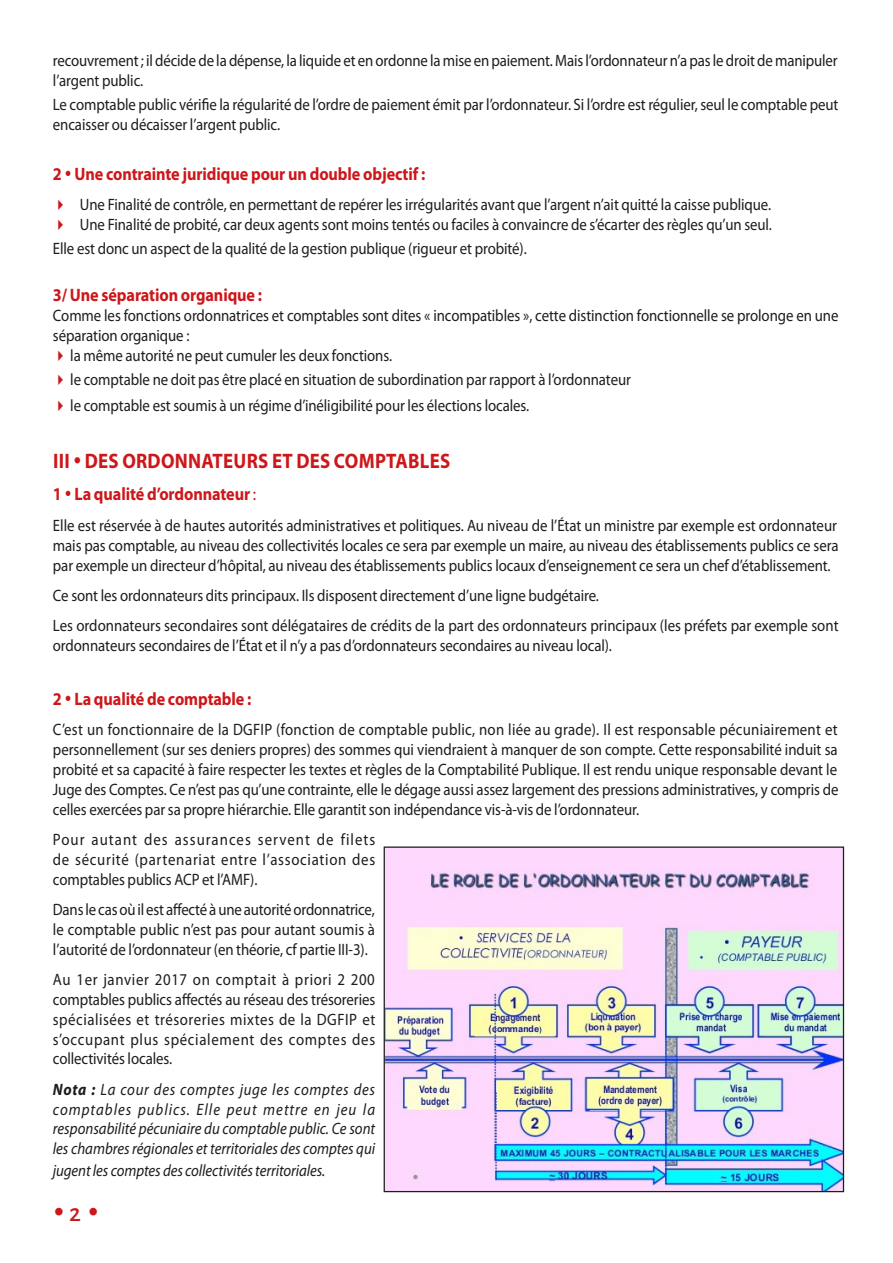
<style>
.page{position:relative;width:893px;height:1263px;background:#fff}
.page>*{position:absolute;margin:0;border:0;box-sizing:border-box;transform-origin:0 0}
.t1{font:500 25.5px "Alegreya Sans SC";color:#cd171a}
.Normal__Web{font:700 21px "Myriad Pro";letter-spacing:.015em;color:#cd171a;scale:.9 1}
.Normal__Web-2{font:700 18px "Myriad Pro";letter-spacing:-.005em;color:#cd171a;scale:.9 1}
.Normal__Web-3{font:16.5px/19.8px "Myriad Pro";letter-spacing:-.005em;color:#1d1d1b;text-align:justify;scale:.9 1}
.Normal__Web-4{font:italic 16.5px/19.8px "Myriad Pro";letter-spacing:-.005em;color:#1d1d1b;text-align:justify;scale:.9 1}
.s1{color:#cd171a}
.s2{font-weight:400}
.s3{font-weight:700}
</style>
<div class="page">
<img style="left:386px;top:848px;width:456px;height:342px">
<div style="left:384px;top:846px;width:460px;height:346px;border:1px solid #1d1d1b"></div>
<p class="Normal__Web-3" style="left:53px;top:50px;width:873px">recouvrement ; il décide de la dépense, la liquide et en ordonne la mise en paiement. Mais l’ordonnateur n’a pas le droit de manipuler l’argent public.</p>
<p class="Normal__Web-3" style="left:53px;top:94px;width:874px">Le comptable public vérifie la régularité de l’ordre de paiement émit par l’ordonnateur. Si l’ordre est régulier, seul le comptable peut encaisser ou décaisser l’argent public.</p>
<p class="Normal__Web-2" style="left:53px;top:162px;width:415px">2 • Une contrainte juridique pour un double objectif :</p>
<p class="Normal__Web-3" style="left:53px;top:194px;width:799px"><span class="s1">✔</span> Une Finalité de contrôle, en permettant de repérer les irrégularités avant que l’argent n’ait quitté la caisse publique.</p>
<p class="Normal__Web-3" style="left:53px;top:214px;width:800px"><span class="s1">✔</span> Une Finalité de probité, car deux agents sont moins tentés ou faciles à convaincre de s’écarter des règles qu’un seul.</p>
<p class="Normal__Web-3" style="left:53px;top:238px;width:528px">Elle est donc un aspect de la qualité de la gestion publique (rigueur et probité).</p>
<p class="Normal__Web-2" style="left:53px;top:284px;width:234px">3/ Une séparation organique :</p>
<p class="Normal__Web-3" style="left:53px;top:306px;width:874px">Comme les fonctions ordonnatrices et comptables sont dites « incompatibles », cette distinction fonctionnelle se prolonge en une séparation organique :</p>
<p class="Normal__Web-3" style="left:53px;top:345px;width:378px"><span class="s1">✔</span> la même autorité ne peut cumuler les deux fonctions.</p>
<p class="Normal__Web-3" style="left:53px;top:369px;width:644px"><span class="s1">✔</span> le comptable ne doit pas être placé en situation de subordination par rapport à l’ordonnateur</p>
<p class="Normal__Web-3" style="left:53px;top:395px;width:531px"><span class="s1">✔</span> le comptable est soumis à un régime d’inéligibilité pour les élections locales.</p>
<p class="Normal__Web" style="left:53px;top:447px;width:443px">III • DES ORDONNATEURS ET DES COMPTABLES</p>
<p class="Normal__Web-2" style="left:53px;top:483px;width:227px">1 • La qualité d’ordonnateur <span class="s2">:</span></p>
<p class="Normal__Web-3" style="left:53px;top:515px;width:874px">Elle est réservée à de hautes autorités administratives et politiques. Au niveau de l’État un ministre par exemple est ordonnateur mais pas comptable, au niveau des collectivités locales ce sera par exemple un maire, au niveau des établissements publics ce sera par exemple un directeur d’hôpital, au niveau des établissements publics locaux d’enseignement ce sera un chef d’établissement.</p>
<p class="Normal__Web-3" style="left:53px;top:585px;width:608px">Ce sont les ordonnateurs dits principaux. Ils disposent directement d’une ligne budgétaire.</p>
<p class="Normal__Web-3" style="left:53px;top:616px;width:874px">Les ordonnateurs secondaires sont délégataires de crédits de la part des ordonnateurs principaux (les préfets par exemple sont ordonnateurs secondaires de l’État et il n’y a pas d’ordonnateurs secondaires au niveau local).</p>
<p class="Normal__Web-2" style="left:53px;top:687px;width:222px">2 • La qualité de comptable :</p>
<p class="Normal__Web-3" style="left:53px;top:720px;width:874px">C’est un fonctionnaire de la DGFIP (fonction de comptable public, non liée au grade). Il est responsable pécuniairement et personnellement (sur ses deniers propres) des sommes qui viendraient à manquer de son compte. Cette responsabilité induit sa probité et sa capacité à faire respecter les textes et règles de la Comptabilité Publique. Il est rendu unique responsable devant le Juge des Comptes. Ce n’est pas qu’une contrainte, elle le dégage aussi assez largement des pressions administratives, y compris de celles exercées par sa propre hiérarchie. Elle garantit son indépendance vis-à-vis de l’ordonnateur.</p>
<p class="Normal__Web-3" style="left:53px;top:829px;width:360px">Pour autant des assurances servent de filets de sécurité (partenariat entre l’association des comptables publics ACP et l’AMF).</p>
<p class="Normal__Web-3" style="left:53px;top:899px;width:360px">Dans le cas où il est affecté à une autorité ordonnatrice, le comptable public n’est pas pour autant soumis à l’autorité de l’ordonnateur (en théorie, cf partie III-3).</p>
<p class="Normal__Web-3" style="left:53px;top:969px;width:360px">Au 1er janvier 2017 on comptait à priori 2 200 comptables publics affectés au réseau des trésoreries spécialisées et trésoreries mixtes de la DGFIP et s’occupant plus spécialement des comptes des collectivités locales.</p>
<p class="Normal__Web-4" style="left:53px;top:1079px;width:360px"><span class="s3">Nota :</span> La cour des comptes juge les comptes des comptables publics. Elle peut mettre en jeu la responsabilité pécuniaire du comptable public. Ce sont les chambres régionales et territoriales des comptes qui</p>
<p class="Normal__Web-4" style="left:53px;top:1160px;width:304px">jugent les comptes des collectivités territoriales.</p>
<p class="t1" style="left:53px;top:1195px;width:48px">•2•</p>
</div>
